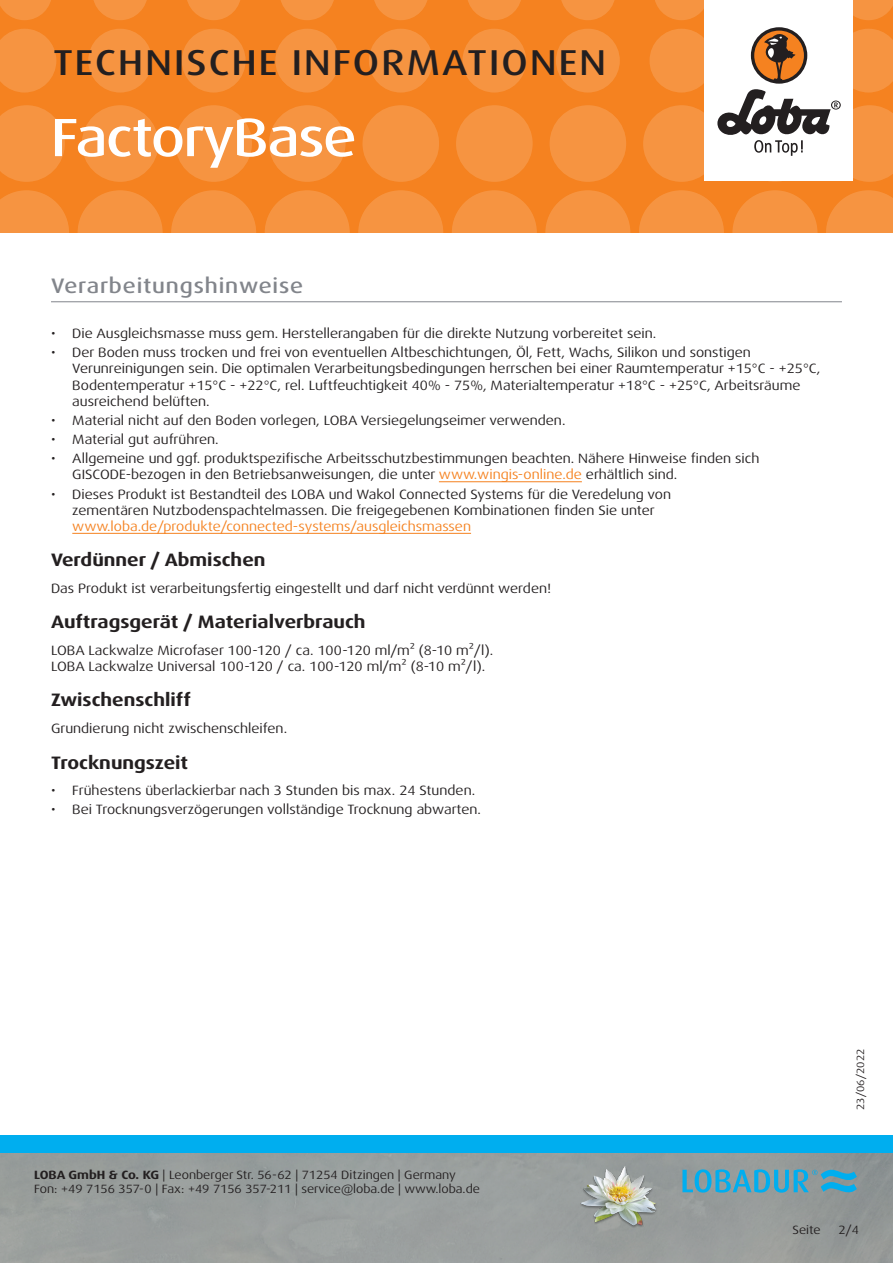
<style>
.page{position:relative;width:893px;height:1263px;background:#fff}
.page>*{position:absolute;margin:0;border:0;box-sizing:border-box;transform-origin:0 0}
.t1{font:500 expanded 54px "Dax Pro";letter-spacing:-.025em;color:#fff}
.t2{font:500 expanded 36px "Dax Pro";letter-spacing:.06em;color:#231f20}
.Titel_grau{font:500 expanded 21px "Dax Pro";letter-spacing:.04em;color:#82858b}
.t3{font:700 expanded 18px "Dax Pro";color:#231f20}
.Text{font:expanded 13.5px/16.2px "Dax Pro";color:#231f20}
.t4{font:expanded 12px/14.4px "Dax Pro";color:#231f20}
.t5{font:expanded 10.5px "Dax Pro";color:#231f20}
.s1{color:#f58220}
.s2{font-weight:700}
</style>
<div class="page">
<div style="left:0;top:0;width:893px;height:233px;background:#f58220"></div>
<svg style="left:0;top:190px;width:69px;height:43px"></svg>
<svg style="left:78px;top:190px;width:85px;height:85px;fill:#f69441"></svg>
<svg style="left:171px;top:190px;width:85px;height:85px;fill:#f69441"></svg>
<svg style="left:265px;top:190px;width:85px;height:85px;fill:#f69441"></svg>
<svg style="left:358px;top:190px;width:85px;height:85px;fill:#f69441"></svg>
<svg style="left:545px;top:190px;width:85px;height:85px;fill:#f69441"></svg>
<svg style="left:452px;top:190px;width:85px;height:85px;fill:#f69441"></svg>
<svg style="left:732px;top:190px;width:85px;height:85px;fill:#f69441"></svg>
<svg style="left:639px;top:190px;width:85px;height:85px;fill:#f69441"></svg>
<svg style="left:826px;top:190px;width:67px;height:43px"></svg>
<svg style="left:0;top:105px;width:65px;height:77px"></svg>
<svg style="left:82px;top:105px;width:76px;height:77px"></svg>
<svg style="left:175px;top:105px;width:77px;height:77px"></svg>
<svg style="left:269px;top:105px;width:76px;height:77px"></svg>
<svg style="left:456px;top:105px;width:77px;height:77px"></svg>
<svg style="left:362px;top:105px;width:77px;height:77px"></svg>
<svg style="left:550px;top:105px;width:76px;height:77px"></svg>
<svg style="left:0;top:29px;width:56px;height:63px"></svg>
<svg style="left:182px;top:29px;width:64px;height:63px"></svg>
<svg style="left:88px;top:29px;width:64px;height:63px"></svg>
<svg style="left:275px;top:29px;width:64px;height:63px"></svg>
<svg style="left:462px;top:29px;width:64px;height:63px"></svg>
<svg style="left:369px;top:29px;width:64px;height:63px"></svg>
<svg style="left:556px;top:29px;width:64px;height:63px"></svg>
<svg style="left:0;top:0;width:51px;height:20px"></svg>
<svg style="left:187px;top:0;width:53px;height:20px"></svg>
<svg style="left:468px;top:0;width:53px;height:20px"></svg>
<svg style="left:655px;top:0;width:49px;height:20px"></svg>
<svg style="left:93px;top:0;width:54px;height:20px"></svg>
<svg style="left:374px;top:0;width:54px;height:20px"></svg>
<svg style="left:281px;top:0;width:53px;height:20px"></svg>
<svg style="left:561px;top:0;width:54px;height:20px"></svg>
<svg style="left:853px;top:0;width:40px;height:20px"></svg>
<img style="left:0;top:1152px;width:893px;height:111px">
<div style="left:0;top:1135px;width:893px;height:17px;background:#00aeef"></div>
<div style="left:704px;top:0;width:149px;height:181px;background:#fff"></div>
<svg style="left:643px;top:29px;width:250px;height:153px"></svg>
<img style="left:578px;top:1161px;width:82px;height:81px">
<svg style="left:682px;top:1169px;width:175px;height:24px;background:#56a2bc"></svg>
<hr style="left:439px;top:481px;width:143px;height:1px;background:#f58220">
<hr style="left:72px;top:533px;width:399px;height:1px;background:#f58220">
<hr style="left:51px;top:301px;width:791px;height:1px;background:#82858b">
<h2 class="t2" style="left:53px;top:40px;width:554px">TECHNISCHE INFORMATIONEN</h2>
<p class="t1" style="left:51px;top:103px;width:307px">FactoryBase</p>
<p class="Titel_grau" style="left:51px;top:272px;width:254px">Verarbeitungshinweise</p>
<p class="Text" style="left:51px;top:325px;width:607px">• Die Ausgleichsmasse muss gem. Herstellerangaben für die direkte Nutzung vorbereitet sein.</p>
<p class="Text" style="left:72px;top:344px;width:750px;text-indent:-21px">• Der Boden muss trocken und frei von eventuellen Altbeschichtungen, Öl, Fett, Wachs, Silikon und sonstigen Verunreinigungen sein. Die optimalen Verarbeitungsbedingungen herrschen bei einer Raumtemperatur +15°C - +25°C, Bodentemperatur +15°C - +22°C, rel. Luftfeuchtigkeit 40% - 75%, Materialtemperatur +18°C - +25°C, Arbeitsräume ausreichend belüften.</p>
<p class="Text" style="left:51px;top:412px;width:516px">• Material nicht auf den Boden vorlegen, LOBA Versiegelungseimer verwenden.</p>
<p class="Text" style="left:51px;top:431px;width:169px">• Material gut aufrühren.</p>
<p class="Text" style="left:72px;top:451px;width:689px;text-indent:-21px">• Allgemeine und ggf. produktspezifische Arbeitsschutzbestimmungen beachten. Nähere Hinweise finden sich<br>GISCODE-bezogen in den Betriebsanweisungen, die unter <span class="s1">www.wingis-online.de</span> erhältlich sind.</p>
<p class="Text" style="left:72px;top:486px;width:600px;text-indent:-21px">• Dieses Produkt ist Bestandteil des LOBA und Wakol Connected Systems fü r die Veredelung von zementären Nutzbodenspachtelmassen. Die freigegebenen Kombinationen finden Sie unter <span class="s1">www.loba.de/produkte/connected-systems/ausgleichsmassen</span></p>
<p class="t3" style="left:51px;top:549px;width:216px">Verdünner / Abmischen</p>
<p class="Text" style="left:51px;top:580px;width:501px">Das Produkt ist verarbeitungsfertig eingestellt und darf nicht verdünnt werden!</p>
<p class="t3" style="left:51px;top:611px;width:316px">Auftragsgerät / Materialverbrauch</p>
<p class="Text" style="left:51px;top:642px;width:444px">LOBA Lackwalze Microfaser 100-120 / ca. 100-120 ml/m² (8-10 m²/l).<br>LOBA Lackwalze Universal 100-120 / ca. 100-120 ml/m² (8-10 m²/l).</p>
<p class="t3" style="left:51px;top:688px;width:141px">Zwischenschliff</p>
<p class="Text" style="left:51px;top:720px;width:238px">Grundierung nicht zwischenschleifen.</p>
<p class="t3" style="left:51px;top:751px;width:139px">Trocknungszeit</p>
<p class="Text" style="left:51px;top:782px;width:426px">• Frühestens überlackierbar nach 3 Stunden bis max. 24 Stunden.</p>
<p class="Text" style="left:51px;top:801px;width:432px">• Bei Trocknungsverzögerungen vollständige Trocknung abwarten.</p>
<p class="t4" style="left:34px;top:1167px;width:447px"><span class="s2">LOBA GmbH &amp; Co. KG</span> | Leonberger Str. 56-62 | 71254 Ditzingen | Germany<br>Fon: +49 7156 357-0 | Fax: +49 7156 357-211 | service@loba.de | www.loba.de</p>
<p class="t5" style="left:854px;top:1110px;width:63px;rotate:-90deg">23/06/2022</p>
<p class="t4" style="left:792px;top:1223px;width:30px">Seite</p>
<p class="t4" style="left:838px;top:1223px;width:22px">2/4</p>
</div>
